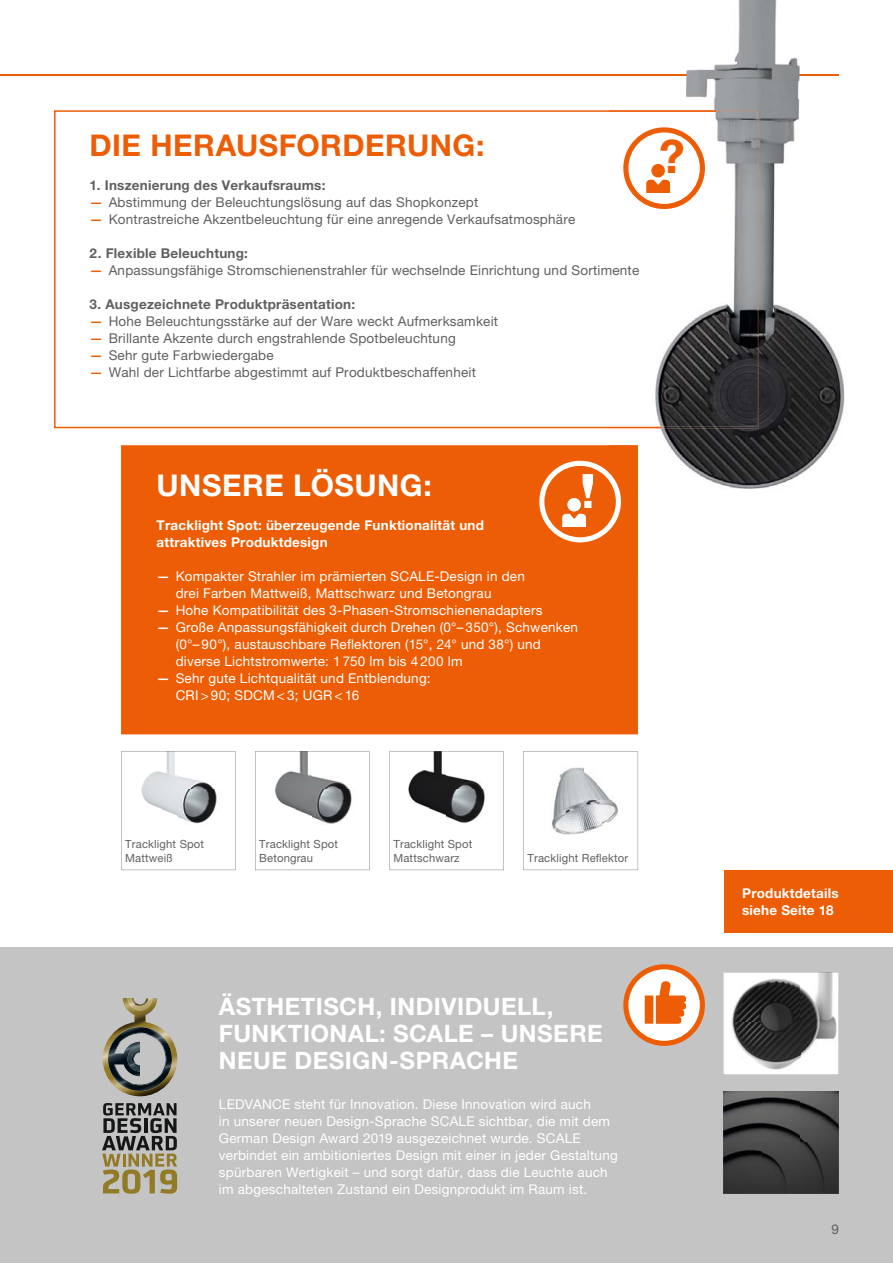
<style>
.page{position:relative;width:893px;height:1263px;background:#fff}
.page>*{position:absolute;margin:0;border:0;box-sizing:border-box;transform-origin:0 0}
.t1{font:700 46.05px "Helvetica Neue LT Pro";color:#ed5d05}
.t2{font:700 30px "Helvetica Neue LT Pro";letter-spacing:.015em;color:#ed5d05}
.t3{font:700 30px "Helvetica Neue LT Pro";letter-spacing:.015em;color:#fff}
.t4{font:700 24px/27px "Helvetica Neue LT Pro";letter-spacing:.02em;color:#fff}
.t5{font:13.5px/17px "Helvetica Neue LT Pro";letter-spacing:.015em;color:#fff}
.t6{font:13.5px "Helvetica Neue LT Pro";letter-spacing:.015em;color:#606060}
.t7{font:700 13.5px/17px "Helvetica Neue LT Pro";letter-spacing:.015em;color:#fff}
.t8{font:700 13.5px "Helvetica Neue LT Pro";letter-spacing:.015em;color:#606060}
.t9{font:11.25px/13.5px "Helvetica Neue LT Pro";letter-spacing:.015em;color:#606060}
.s1{font-weight:500;color:#ed5d05}
.s2{font-weight:500}
</style>
<div class="page">
<div style="left:0;top:947px;width:893px;height:315px;background:#c4c4c5"></div>
<svg style="left:724px;top:972px;width:115px;height:102px;background:#919191"></svg>
<svg style="left:724px;top:1091px;width:115px;height:103px;background:#414141"></svg>
<img style="left:103px;top:998px;width:74px;height:98px">
<img style="left:108px;top:1027px;width:64px;height:64px">
<img style="left:127px;top:998px;width:26px;height:12px">
<img style="left:132px;top:998px;width:16px;height:8px">
<img style="left:114px;top:1033px;width:52px;height:52px">
<svg style="left:102px;top:1103px;width:75px;height:91px"></svg>
<hr style="left:0;top:74px;width:839px;height:2px;background:#ed5d05">
<div style="left:121px;top:445px;width:517px;height:289px;background:#ed5d05"></div>
<svg style="left:54px;top:110px;width:555px;height:318px"></svg>
<svg style="left:623px;top:964px;width:82px;height:82px"></svg>
<img style="left:609px;top:0;width:236px;height:489px">
<img style="left:609px;top:74px;width:230px;height:2px">
<div style="left:609px;top:445px;width:29px;height:127px;background:#ed5d05"></div>
<img style="left:609px;top:110px;width:150px;height:318px">
<svg style="left:389px;top:751px;width:115px;height:119px"></svg>
<svg style="left:523px;top:751px;width:115px;height:119px"></svg>
<svg style="left:255px;top:751px;width:115px;height:119px"></svg>
<svg style="left:121px;top:751px;width:115px;height:119px"></svg>
<div style="left:724px;top:870px;width:169px;height:63px;background:#ed5d05"></div>
<svg style="left:623px;top:127px;width:82px;height:82px"></svg>
<svg style="left:539px;top:461px;width:82px;height:81px"></svg>
<h2 class="t2" style="left:90px;top:135px;width:396px">DIE HERAUSFORDERUNG:</h2>
<p class="t8" style="left:90px;top:180px;width:237px">1. Inszenierung des Verkaufsraums:</p>
<p class="t6" style="left:90px;top:197px;width:390px"><span class="s1">—</span> Abstimmung der Beleuchtungslösung auf das Shopkonzept</p>
<p class="t6" style="left:90px;top:214px;width:487px"><span class="s1">—</span> Kontrastreiche Akzentbeleuchtung für eine anregende Verkaufsatmosphäre</p>
<p class="t8" style="left:90px;top:249px;width:160px">2. Flexible Beleuchtung:</p>
<p class="t6" style="left:90px;top:266px;width:551px"><span class="s1">—</span> Anpassungsfähige Stromschienenstrahler für wechselnde Einrichtung und Sortimente</p>
<p class="t8" style="left:90px;top:300px;width:267px">3. Ausgezeichnete Produktpräsentation:</p>
<p class="t6" style="left:90px;top:317px;width:410px"><span class="s1">—</span> Hohe Beleuchtungsstärke auf der Ware weckt Aufmerksamkeit</p>
<p class="t6" style="left:90px;top:334px;width:368px"><span class="s1">—</span> Brillante Akzente durch engstrahlende Spotbeleuchtung</p>
<p class="t6" style="left:90px;top:351px;width:186px"><span class="s1">—</span> Sehr gute Farbwiedergabe</p>
<p class="t6" style="left:90px;top:368px;width:388px"><span class="s1">—</span> Wahl der Lichtfarbe abgestimmt auf Produktbeschaffenheit</p>
<h1 class="t1" style="left:659px;top:141px;width:27px">?</h1>
<h2 class="t3" style="left:157px;top:475px;width:277px">UNSERE LÖSUNG:</h2>
<p class="t7" style="left:157px;top:518px;width:329px">Tracklight Spot: überzeugende Funktionalität und attraktives Produktdesign</p>
<p class="t5" style="left:176px;top:569px;width:351px;text-indent:-19px"><span class="s2">—</span> Kompakter Strahler im prämierten SCALE-Design in den drei Farben Mattweiß, Mattschwarz und Betongrau</p>
<p class="t5" style="left:157px;top:603px;width:387px"><span class="s2">—</span> Hohe Kompatibilität des 3-Phasen-Stromschienenadapters</p>
<p class="t5" style="left:176px;top:620px;width:404px;text-indent:-19px"><span class="s2">—</span> Große Anpassungsfähigkeit durch Drehen (0°– 350°), Schwenken (0°– 90°), austauschbare Reflektoren (15°, 24° und 38°) und diverse Lichtstromwerte: 1 750 lm bis 4 200 lm</p>
<p class="t5" style="left:176px;top:671px;width:256px;text-indent:-19px"><span class="s2">—</span> Sehr gute Lichtqualität und Entblendung:<br>CRI &gt; 90; SDCM &lt; 3; UGR &lt; 16</p>
<p class="t9" style="left:125px;top:839px;width:80px">Tracklight Spot<br>Mattweiß</p>
<p class="t9" style="left:259px;top:839px;width:80px">Tracklight Spot<br>Betongrau</p>
<p class="t9" style="left:393px;top:839px;width:80px">Tracklight Spot<br>Mattschwarz</p>
<p class="t9" style="left:527px;top:852px;width:102px">Tracklight Reflektor</p>
<h3 class="t4" style="left:219px;top:995px;width:385px">ÄSTHETISCH, INDIVIDUELL,<br>FUNKTIONAL: SCALE – UNSERE<br>NEUE DESIGN-SPRACHE</h3>
<p class="t5" style="left:219px;top:1097px;width:400px">LEDVANCE steht für Innovation. Diese Innovation wird auch<br>in unserer neuen Design-Sprache SCALE sichtbar, die mit dem German Design Award 2019 ausgezeichnet wurde. SCALE verbindet ein ambi tioniertes Design mit einer in jeder Gestaltung spürbaren Wertigkeit – und sorgt dafür, dass die Leuchte auch im abgeschalteten Zustand ein Designprodukt im Raum ist.</p>
<p class="t7" style="left:742px;top:886px;width:98px">Produktdetails siehe Seite 18</p>
<p class="t6" style="left:831px;top:1225px;width:9px">9</p>
</div>
